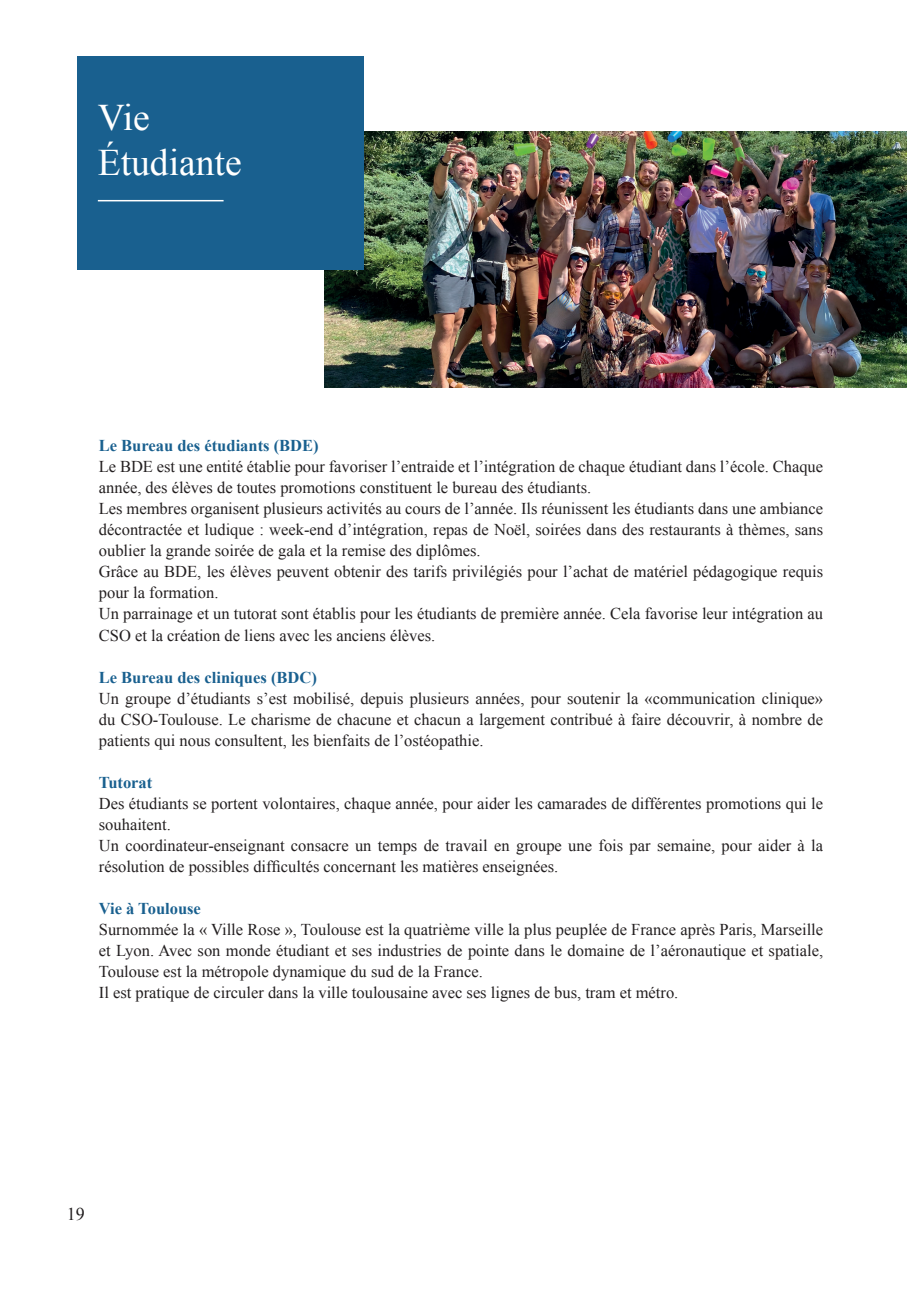
<style>
.page{position:relative;width:919px;height:1289px;background:#fff}
.page>*{position:absolute;margin:0;border:0;box-sizing:border-box;transform-origin:0 0}
.t1{font:37.5px/45px "Times New Roman";color:#fff}
.t2{font:18px "Times New Roman";color:#231f20}
.t3{font:16.5px/21px "Times New Roman";color:#231f20}
.t4{font:700 16.5px "Times New Roman";color:#19608f}
</style>
<div class="page">
<img style="left:324px;top:132px;width:582px;height:255px">
<div style="left:77px;top:56px;width:287px;height:214px;background:#19608f"></div>
<hr style="left:98px;top:200px;width:125px;height:1px;background:#fff">
<h1 class="t1" style="left:98px;top:95px;width:145px">Vie<br>Étudiante</h1>
<p class="t4" style="left:99px;top:434px;width:221px">Le Bureau des étudiants (BDE)</p>
<p class="t3" style="left:99px;top:456px;width:725px">Le BDE est une entité établie pour favoriser l’entraide et l’intégration de chaque étudiant dans l’école. Chaque année, des élèves de toutes promotions constituent le bureau des étudiants.<br>Les membres organisent plusieurs activités au cours de l’année. Ils réunissent les étudiants dans une ambiance décontractée et ludique : week-end d’intégration, repas de Noël, soirées dans des restaurants à thèmes, sans oublier la grande soirée de gala et la remise des diplômes.<br>Grâce au BDE, les élèves peuvent obtenir des tarifs privilégiés pour l’achat de matériel pédagogique requis pour la formation.<br>Un parrainage et un tutorat sont établis pour les étudiants de première année. Cela favorise leur intégration au CSO et la création de liens avec les anciens élèves.</p>
<p class="t4" style="left:99px;top:665px;width:219px">Le Bureau des cliniques (BDC)</p>
<p class="t3" style="left:99px;top:687px;width:725px;text-align:justify">Un groupe d’étudiants s’est mobilisé, depuis plusieurs années, pour soutenir la «communication clinique» du CSO-Toulouse. Le charisme de chacune et chacun a largement contribué à faire découvrir, à nombre de patients qui nous consultent, les bienfaits de l’ostéopathie.</p>
<p class="t4" style="left:99px;top:770px;width:55px">Tutorat</p>
<p class="t3" style="left:99px;top:792px;width:725px">Des étudiants se portent volontaires, chaque année, pour aider les camarades de différentes promotions qui le souhaitent.<br>Un coordinateur-enseignant consacre un temps de travail en groupe une fois par semaine, pour aider à la résolution de possibles difficultés concernant les matières enseignées.</p>
<p class="t4" style="left:99px;top:896px;width:104px">Vie à Toulouse</p>
<p class="t3" style="left:99px;top:918px;width:725px">Surnommée la « Ville Rose », Toulouse est la quatrième ville la plus peuplée de France après Paris, Marseille et Lyon. Avec son monde étudiant et ses industries de pointe dans le domaine de l’aéronautique et spatiale, Toulouse est la métropole dynamique du sud de la France.<br>Il est pratique de circuler dans la ville toulousaine avec ses lignes de bus, tram et métro.</p>
<p class="t2" style="left:67px;top:1201px;width:19px">19</p>
</div>
